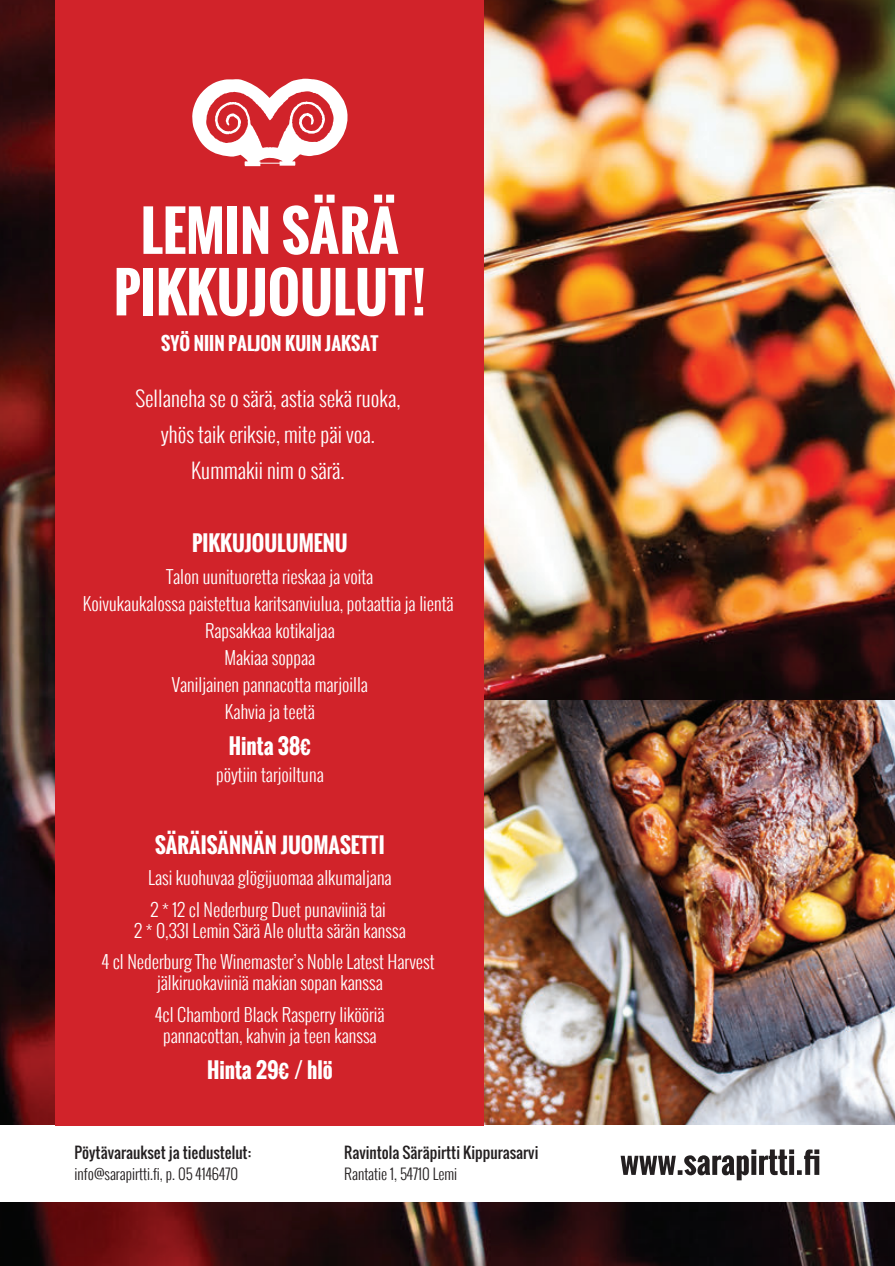
<style>
.page{position:relative;width:895px;height:1266px;background:#fff}
.page>*{position:absolute;margin:0;border:0;box-sizing:border-box;transform-origin:0 0}
.t1{font:700 54px/61.5px "Oswald";color:#fff;text-align:center}
.t2{font:300 21px/36px "Oswald";color:#fff;text-align:center}
.t3{font:700 21px "Oswald";color:#fff}
.t4{font:300 18px/27px "Oswald";color:#fff;text-align:center}
.t5{font:700 18px "Oswald";color:#fff}
.t6{font:15px "Oswald";color:#231f20}
.t7{font:300 15px "Oswald";color:#231f20}
</style>
<div class="page">
<img style="left:0;top:0;width:894px;height:1265px">
<img style="left:484px;top:700px;width:410px;height:425px">
<div style="left:0;top:1125px;width:894px;height:76px;background:#fff"></div>
<div style="left:56px;top:0;width:428px;height:1125px;background:#d1232a"></div>
<svg style="left:192px;top:79px;width:156px;height:87px"></svg>
<svg style="left:892px;top:1262px;width:3px;height:4px"></svg>
<svg style="left:620px;top:1149px;width:199px;height:31px"></svg>
<h1 class="t1" style="left:114px;top:200px;width:313px">LEMIN SÄRÄ<br>PIKKUJOULUT!</h1>
<p class="t5" style="left:161px;top:329px;width:218px">SYÖ NIIN PALJON KUIN JAKSAT</p>
<p class="t2" style="left:135px;top:380px;width:266px">Sellaneha se o särä, astia sekä ruoka, yhös taik eriksie, mite päi voa.<br>Kummakii nim o särä.</p>
<p class="t3" style="left:192px;top:527px;width:157px">PIKKUJOULUMENU</p>
<p class="t4" style="left:83px;top:563px;width:372px">Talon uunituoretta rieskaa ja voita<br>Koivukaukalossa paistettua karitsanviulua, potaattia ja lientä<br>Rapsakkaa kotikaljaa<br>Makiaa soppaa<br>Vaniljainen pannacotta marjoilla<br>Kahvia ja teetä</p>
<p class="t3" style="left:229px;top:730px;width:84px">Hinta 38€</p>
<p class="t4" style="left:216px;top:761px;width:109px">pöytiin tarjoiltuna</p>
<p class="t3" style="left:155px;top:829px;width:231px">SÄRÄISÄNNÄN JUOMASETTI</p>
<p class="t4" style="left:148px;top:862px;width:245px;line-height:31.5px;text-align:left">Lasi kuohuvaa glögijuomaa alkumaljana<br>2 * 12 cl Nederburg Duet punaviiniä tai</p>
<p class="t4" style="left:102px;top:914px;width:334px;line-height:31.5px">2 * 0,33l Lemin Särä Ale olutta särän kanssa<br>4 cl Nederburg The Winemaster’s Noble Latest Harvest</p>
<p class="t4" style="left:155px;top:967px;width:231px;line-height:31.5px;text-align:left">jälkiruokaviiniä makian sopan kanssa<br>4cl Chambord Black Rasperry likööriä</p>
<p class="t4" style="left:163px;top:1021px;width:215px">pannacottan, kahvin ja teen kanssa</p>
<p class="t3" style="left:207px;top:1054px;width:127px">Hinta 29€ / hlö</p>
<p class="t6" style="left:75px;top:1141px;width:178px">Pöytävaraukset ja tiedustelut:</p>
<p class="t7" style="left:75px;top:1162px;width:165px">info@sarapirtti.fi, p. 05 4146470</p>
<p class="t6" style="left:344px;top:1141px;width:195px">Ravintola Säräpirtti Kippurasarvi</p>
<p class="t7" style="left:344px;top:1162px;width:114px">Rantatie 1, 54710 Lemi</p>
</div>
